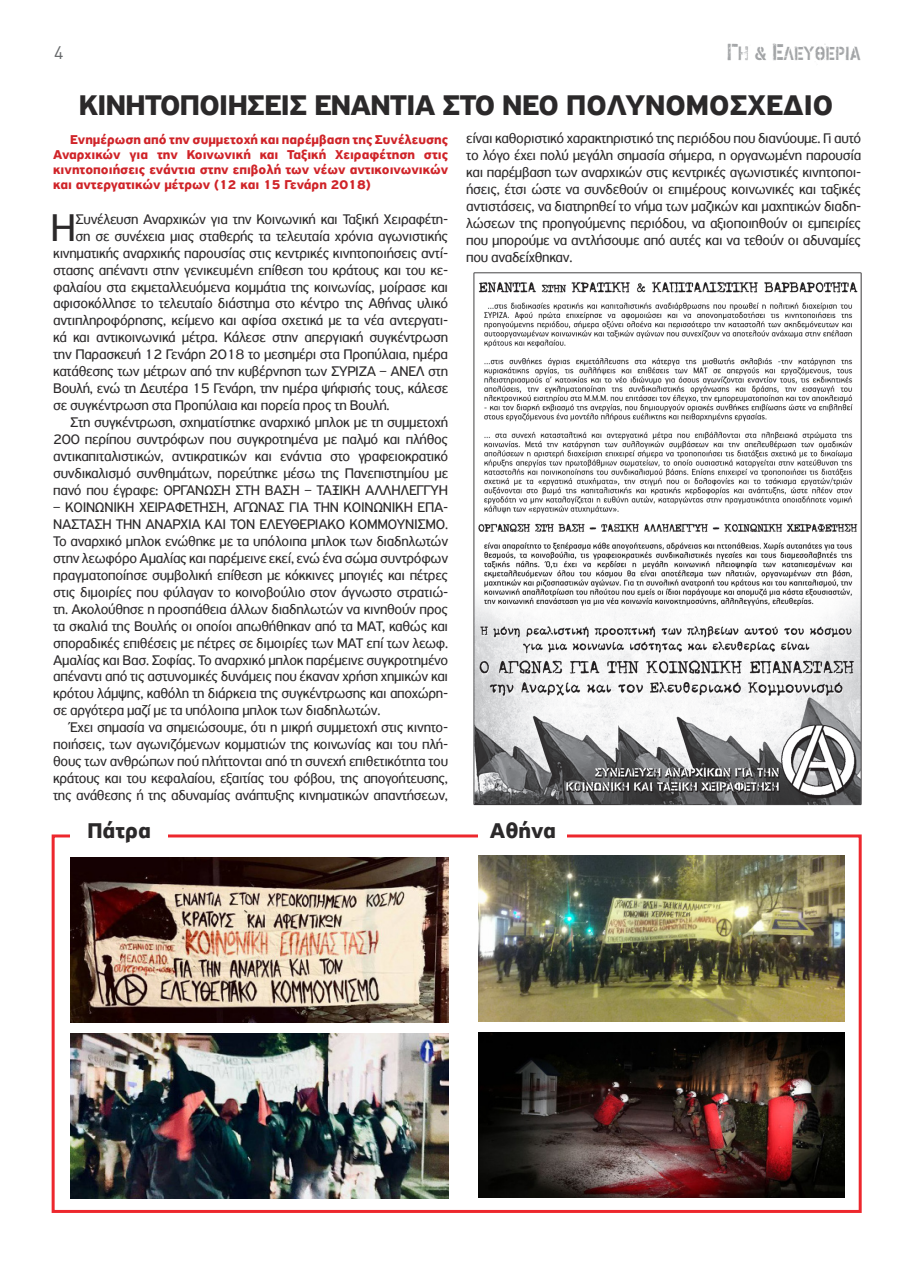
<style>
.page{position:relative;width:915px;height:1276px;background:#fff}
.page>*{position:absolute;margin:0;border:0;box-sizing:border-box;transform-origin:0 0}
.t1{font:40.8px "PF Highway Sans Pro";color:#2b292a}
.t2{font:700 30px "PF Highway Sans Pro";letter-spacing:-.02em;color:#2b292a}
.t3{font:700 22.5px "PF Highway Sans Pro";color:#2b292a}
.t4{font:19.5px "PF Stamps Pro Metal";color:#a3a5a7;scale:.88 1}
.t5{font:18px "DIN";color:#656769}
.t6{font:14.7px/17px "PF Highway Sans Pro";letter-spacing:-.02em;color:#2b292a;text-align:justify}
.t7{font:700 13.5px/15px "PF Highway Sans Pro";color:#d02429;text-align:justify}
.s1{font-size:23.7px}
</style>
<div class="page">
<div style="left:52px;top:834px;width:809px;height:379px;border:3px solid #ed272d"></div>
<img style="left:70px;top:857px;width:378px;height:165px">
<img style="left:70px;top:1033px;width:378px;height:165px">
<img style="left:478px;top:856px;width:366px;height:165px">
<img style="left:478px;top:1032px;width:366px;height:165px">
<img style="left:473px;top:272px;width:389px;height:534px">
<div style="left:478px;top:820px;width:89px;height:28px;background:#fff"></div>
<div style="left:70px;top:821px;width:98px;height:33px;background:#fff"></div>
<p class="t5" style="left:54px;top:42px;width:11px">4</p>
<h3 class="t4" style="left:726px;top:39px;width:154px"><span class="s1">Γ</span>Η &amp; <span class="s1">Ε</span>ΛΕυΘΕΡΙΑ</h3>
<h2 class="t2" style="left:79px;top:87px;width:755px">ΚΙΝΗΤΟΠΟΙΗΣΕΙΣ ΕΝΑΝΤΙΑ ΣΤΟ ΝΕΟ ΠΟΛΥΝΟΜΟΣΧΕΔΙΟ</h2>
<p class="t7" style="left:53px;top:132px;width:396px;text-indent:17px">Ενημέρωση από την συμμετοχή και παρέμβαση της Συνέλευσης Αναρχικών για την Κοινωνική και Ταξική Χειραφέτηση στις κινητοποιήσεις ενάντια στην επιβολή των νέων αντικοινωνικών και αντεργατικών μέτρων (12 και 15 Γενάρη 2018)</p>
<h1 class="t1" style="left:51px;top:203px;width:27px">Η</h1>
<p class="t6" style="left:75px;top:210px;width:374px">Συνέλευση Αναρχικών για την Κοινωνική και Ταξική Χειραφέτη-</p>
<p class="t6" style="left:75px;top:227px;width:374px">ση σε συνέχεια μιας σταθερής τα τελευταία χρόνια αγωνιστικής</p>
<p class="t6" style="left:53px;top:244px;width:396px">κινηματικής αναρχικής παρουσίας στις κεντρικές κινητοποιήσεις αντί-</p>
<p class="t6" style="left:53px;top:261px;width:396px">στασης απέναντι στην γενικευμένη επίθεση του κράτους και του κε-</p>
<p class="t6" style="left:53px;top:278px;width:396px">φαλαίου στα εκμεταλλευόμενα κομμάτια της κοινωνίας, μοίρασε και</p>
<p class="t6" style="left:53px;top:295px;width:396px">αφισοκόλλησε το τελευταίο διάστημα στο κέντρο της Αθήνας υλικό</p>
<p class="t6" style="left:53px;top:312px;width:396px">αντιπληροφόρησης, κείμενο και αφίσα σχετικά με τα νέα αντεργατι-</p>
<p class="t6" style="left:53px;top:329px;width:396px">κά και αντικοινωνικά μέτρα. Κάλεσε στην απεργιακή συγκέντρωση</p>
<p class="t6" style="left:53px;top:346px;width:396px">την Παρασκευή 12 Γενάρη 2018 το μεσημέρι στα Προπύλαια, ημέρα</p>
<p class="t6" style="left:53px;top:363px;width:396px">κατάθεσης των μέτρων από την κυβέρνηση των ΣΥΡΙΖΑ – ΑΝΕΛ στη</p>
<p class="t6" style="left:53px;top:380px;width:396px">Βουλή, ενώ τη Δευτέρα 15 Γενάρη, την ημέρα ψήφισής τους, κάλεσε</p>
<p class="t6" style="left:53px;top:397px;width:338px">σε συγκέντρωση στα Προπύλαια και πορεία προς τη Βουλή.</p>
<p class="t6" style="left:70px;top:414px;width:379px">Στη συγκέντρωση, σχηματίστηκε αναρχικό μπλοκ με τη συμμετοχή</p>
<p class="t6" style="left:53px;top:431px;width:396px">200 περίπου συντρόφων που συγκροτημένα με παλμό και πλήθος</p>
<p class="t6" style="left:53px;top:448px;width:396px">αντικαπιταλιστικών, αντικρατικών και ενάντια στο γραφειοκρατικό</p>
<p class="t6" style="left:53px;top:465px;width:396px">συνδικαλισμό συνθημάτων, πορεύτηκε μέσω της Πανεπιστημίου με</p>
<p class="t6" style="left:53px;top:481px;width:396px">πανό που έγραφε: ΟΡΓΑΝΩΣΗ ΣΤΗ ΒΑΣΗ – ΤΑΞΙΚΗ ΑΛΛΗΛΕΓΓΥΗ</p>
<p class="t6" style="left:53px;top:498px;width:396px">– ΚΟΙΝΩΝΙΚΗ ΧΕΙΡΑΦΕΤΗΣΗ, ΑΓΩΝΑΣ ΓΙΑ ΤΗΝ ΚΟΙΝΩΝΙΚΗ ΕΠΑ-ΝΑΣΤΑΣΗ ΤΗΝ ΑΝΑΡΧΙΑ ΚΑΙ ΤΟΝ ΕΛΕΥΘΕΡΙΑΚΟ ΚΟΜΜΟΥΝΙΣΜΟ.<br>Το αναρχικό μπλοκ ενώθηκε με τα υπόλοιπα μπλοκ των διαδηλωτών στην λεωφόρο Αμαλίας και παρέμεινε εκεί, ενώ ένα σώμα συντρόφων πραγματοποίησε συμβολική επίθεση με κόκκινες μπογιές και πέτρες στις διμοιρίες που φύλαγαν το κοινοβούλιο στον άγνωστο στρατιώ&shy;τη. Ακολούθησε η προσπάθεια άλλων διαδηλωτών να κινηθούν προς τα σκαλιά της Βουλής οι οποίοι απωθήθηκαν από τα ΜΑΤ, καθώς και σποραδικές επιθέσεις με πέτρες σε διμοιρίες των ΜΑΤ επί των λεωφ.<br>Αμαλίας και Βασ. Σοφίας. Το αναρχικό μπλοκ παρέμεινε συγκροτημένο απέναντι από τις αστυνομικές δυνάμεις που έκαναν χρήση χημικών και κρότου λάμψης, καθόλη τη διάρκεια της συγκέντρωσης και αποχώρη&shy;σε αργότερα μαζί με τα υπόλοιπα μπλοκ των διαδηλωτών.</p>
<p class="t6" style="left:53px;top:719px;width:396px;text-indent:17px">Έχει σημασία να σημειώσουμε, ότι η μικρή συμμετοχή στις κινητο&shy;ποιήσεις, των αγωνιζόμενων κομματιών της κοινωνίας και του πλή&shy;θους των ανθρώπων πού πλήττονται από τη συνεχή επιθετικότητα του κράτους και του κεφαλαίου, εξαιτίας του φόβου, της απογοήτευσης, της ανάθεσης ή της αδυναμίας ανάπτυξης κινηματικών απαντήσεων,</p>
<p class="t6" style="left:466px;top:129px;width:396px">είναι καθοριστικό χαρακτηριστικό της περιόδου που διανύουμε. Γι αυτό το λόγο έχει πολύ μεγάλη σημασία σήμερα, η οργανωμένη παρουσία και παρέμβαση των αναρχικών στις κεντρικές αγωνιστικές κινητοποι&shy;ήσεις, έτσι ώστε να συνδεθούν οι επιμέρους κοινωνικές και ταξικές αντιστάσεις, να διατηρηθεί το νήμα των μαζικών και μαχητικών διαδη&shy;λώσεων της προηγούμενης περιόδου, να αξιοποιηθούν οι εμπειρίες που μπορούμε να αντλήσουμε από αυτές και να τεθούν οι αδυναμίες που αναδείχθηκαν.</p>
<h3 class="t3" style="left:87px;top:817px;width:65px">Πάτρα</h3>
<h3 class="t3" style="left:489px;top:817px;width:68px">Αθήνα</h3>
</div>
